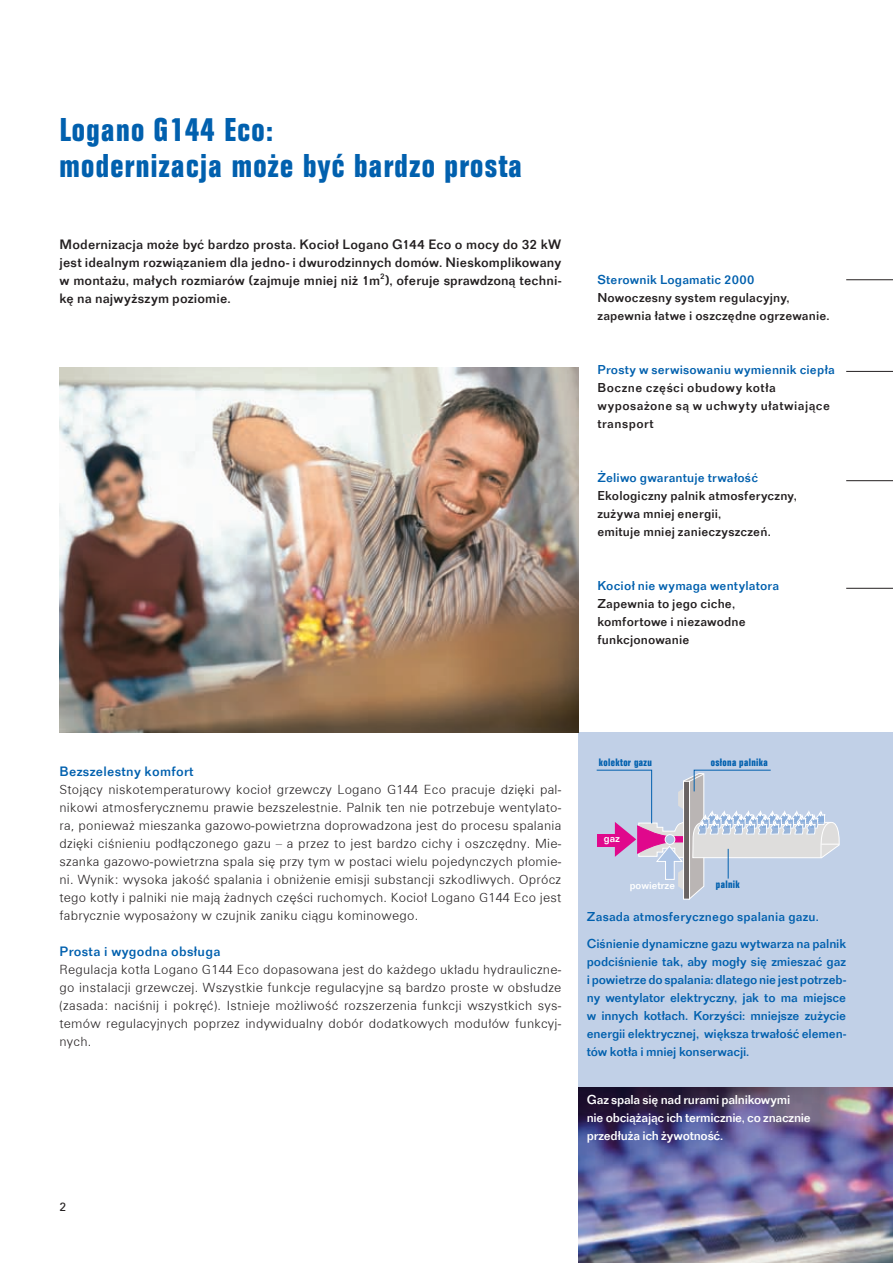
<style>
.page{position:relative;width:893px;height:1263px;background:#fff}
.page>*{position:absolute;margin:0;border:0;box-sizing:border-box;transform-origin:0 0}
.t1{font:700 condensed 34.5px/36px "Folio TEE";letter-spacing:.04em;color:#0160ae}
.t2{font:500 14.25px/18px "Folio TEE";letter-spacing:.01em;color:#231f20;text-align:justify}
.t3{font:500 14.25px "Folio TEE";letter-spacing:.02em;color:#0160ae}
.t4{font:500 13.5px/18px "Folio TEE";letter-spacing:.01em;color:#0160ae}
.t5{font:500 13.5px/18px "Folio TEE";letter-spacing:.01em;color:#231f20}
.t6{font:500 13.5px/18px "Folio TEE";letter-spacing:-.02em;color:#fff}
.t7{font:500 13.5px/18px "Folio TEE";letter-spacing:.035em;color:#231f20}
.t8{font:12.75px/18px "Zurich Lt EU";letter-spacing:.02em;color:#231f20;text-align:justify}
.t9{font:12px "Zurich EU";color:#231f20}
.t10{font:700 condensed 10.5px "Folio";letter-spacing:.035em;color:#0160ae}
.t11{font:500 10.5px "Folio";color:#fff}
</style>
<div class="page">
<svg style="left:846px;top:587px;width:47px;height:2px"></svg>
<hr style="left:846px;top:279px;width:47px;height:1px;background:#231f20">
<hr style="left:846px;top:371px;width:47px;height:1px;background:#231f20">
<hr style="left:846px;top:480px;width:47px;height:1px;background:#231f20">
<div style="left:578px;top:732px;width:315px;height:512px;background:#c1d0e7"></div>
<img style="left:60px;top:367px;width:518px;height:365px">
<img style="left:578px;top:1088px;width:315px;height:175px">
<svg style="left:596px;top:770px;width:244px;height:130px"></svg>
<h1 class="t1" style="left:60px;top:112px;width:464px">Logano G144 Eco:<br>modernizacja może być bardzo prosta</h1>
<p class="t2" style="left:60px;top:235px;width:503px">Modernizacja może być bardzo prosta. Kocioł Logano G144 Eco o mocy do 32 kW jest idealnym rozwiązaniem dla jedno- i dwurodzinnych domów. Nieskomplikowany w montażu, małych rozmiarów (zajmuje mniej niż 1m<sup>2</sup>), oferuje sprawdzoną techni&shy;kę na najwyższym poziomie.</p>
<p class="t4" style="left:597px;top:271px;width:158px">Sterownik Logamatic 2000</p>
<p class="t5" style="left:597px;top:289px;width:234px">Nowoczesny system regulacyjny, zapewnia łatwe i oszczędne ogrzewanie.</p>
<p class="t4" style="left:597px;top:361px;width:239px">Prosty w serwisowaniu wymiennik ciepła</p>
<p class="t7" style="left:597px;top:379px;width:234px">Boczne części obudowy kotła wyposażone są w uchwyty ułatwiające transport</p>
<p class="t4" style="left:597px;top:469px;width:162px">Żeliwo gwarantuje trwałość</p>
<p class="t5" style="left:597px;top:487px;width:201px">Ekologiczny palnik atmosferyczny, zużywa mniej energii,<br>emituje mniej zanieczyszczeń.</p>
<p class="t4" style="left:597px;top:577px;width:183px">Kocioł nie wymaga wentylatora</p>
<p class="t5" style="left:597px;top:595px;width:150px">Zapewnia to jego ciche, komfortowe i niezawodne funkcjonowanie</p>
<p class="t3" style="left:59px;top:763px;width:136px">Bezszelestny komfort</p>
<p class="t8" style="left:59px;top:780px;width:503px">Stojący niskotemperaturowy kocioł grzewczy Logano G144 Eco pracuje dzięki pal&shy;nikowi atmosferycznemu prawie bezszelestnie. Palnik ten nie potrzebuje wentylato&shy;ra, ponieważ mieszanka gazowo-powietrzna doprowadzona jest do procesu spalania dzięki ciśnieniu podłączonego gazu – a przez to jest bardzo cichy i oszczędny. Mie&shy;szanka gazowo-powietrzna spala się przy tym w postaci wielu pojedynczych płomie&shy;ni. Wynik: wysoka jakość spalania i obniżenie emisji substancji szkodliwych. Oprócz tego kotły i palniki nie mają żadnych części ruchomych. Kocioł Logano G144 Eco jest fabrycznie wyposażony w czujnik zaniku ciągu kominowego.</p>
<p class="t3" style="left:59px;top:943px;width:163px">Prosta i wygodna obsługa</p>
<p class="t8" style="left:59px;top:960px;width:503px">Regulacja kotła Logano G144 Eco dopasowana jest do każdego układu hydrauliczne&shy;go instalacji grzewczej. Wszystkie funkcje regulacyjne są bardzo proste w obsłudze (zasada: naciśnij i pokręć). Istnieje możliwość rozszerzenia funkcji wszystkich sys&shy;temów regulacyjnych poprzez indywidualny dobór dodatkowych modułów funkcyj&shy;nych.</p>
<p class="t9" style="left:60px;top:1199px;width:8px">2</p>
<p class="t10" style="left:599px;top:756px;width:54px">kolektor gazu</p>
<p class="t10" style="left:711px;top:756px;width:58px">osłona palnika</p>
<p class="t11" style="left:604px;top:832px;width:18px">gaz</p>
<p class="t10" style="left:716px;top:879px;width:25px">palnik</p>
<p class="t11" style="left:630px;top:879px;width:47px">powietrze</p>
<p class="t4" style="left:587px;top:903px;width:261px;line-height:27px">Zasada atmosferycznego spalania gazu.<br>Ciśnienie dynamiczne gazu wytwarza na palnik</p>
<p class="t4" style="left:587px;top:952px;width:261px;text-align:justify">podciśnienie tak, aby mogły się zmieszać gaz i powietrze do spalania: dlatego nie jest potrzeb&shy;ny wentylator elektryczny, jak to ma miejsce w innych kotłach. Korzyści: mniejsze zużycie energii elektrycznej, większa trwałość elemen&shy;tów kotła i mniej konserwacji.</p>
<p class="t6" style="left:587px;top:1090px;width:225px">Gaz spala się nad rurami palnikowymi<br>nie obciążając ich termicznie, co znacznie przedłuża ich żywotność.</p>
</div>
